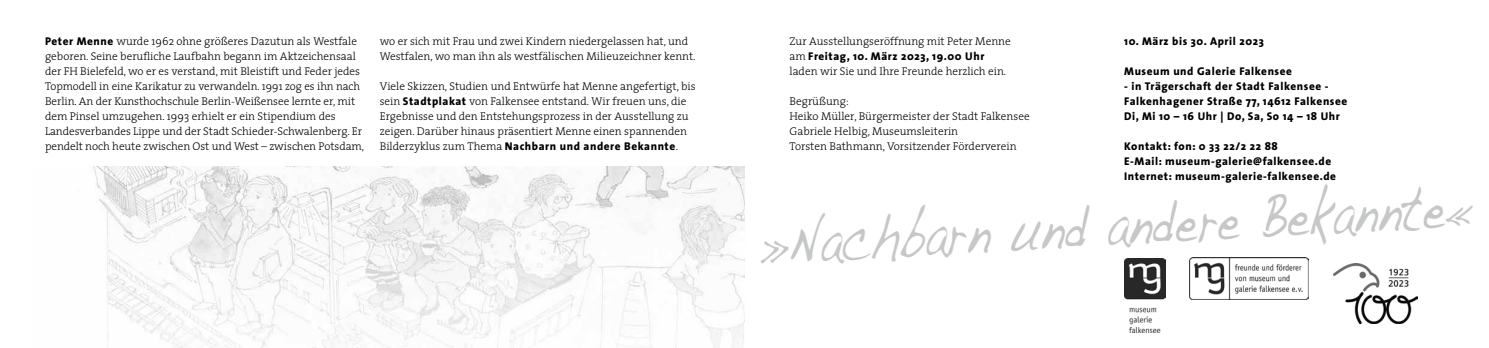
<style>
.page{position:relative;width:1489px;height:348px;background:#fff}
.page>*{position:absolute;margin:0;border:0;box-sizing:border-box;transform-origin:0 0}
.t1{font:65px "Handwriting Dakota";color:#c6c7c8;scale:.7 1}
.t2{font:300 11.25px/15px "The Serif";color:#000}
.t3{font:800 11.25px/15px "The Sans";letter-spacing:.05em;color:#000}
.s1{font-family:"The Sans";font-weight:800}
.s2{font-family:"The Serif";font-weight:300}
.s3{font-size:31.25px}
</style>
<div class="page">
<img style="left:1124px;top:258px;width:40px;height:74px">
<img style="left:1189px;top:257px;width:119px;height:42px">
<img style="left:93px;top:166px;width:651px;height:181px">
<img style="left:1333px;top:263px;width:83px;height:60px">
<p class="t2" style="left:45px;top:33px;width:321px"><span class="s1">Peter Menne</span> wurde 1962 ohne größeres Dazutun als Westfale geboren. Seine berufliche Laufbahn begann im Aktzeichensaal der FH Bielefeld, wo er es verstand, mit Bleistift und Feder jedes Topmodell in eine Karikatur zu verwandeln. 1991 zog es ihn nach Berlin. An der Kunsthochschule Berlin-Weißensee lernte er, mit dem Pinsel umzugehen. 1993 erhielt er ein Stipendium des Landesverbandes Lippe und der Stadt Schieder-Schwalenberg. Er pendelt noch heute zwischen Ost und West – zwischen Potsdam,</p>
<p class="t2" style="left:380px;top:33px;width:317px">wo er sich mit Frau und zwei Kindern niedergelassen hat, und<br>Westfalen, wo man ihn als westfälischen Milieuzeichner kennt.</p>
<p class="t2" style="left:380px;top:78px;width:317px">Viele Skizzen, Studien und Entwürfe hat Menne angefertigt, bis sein <span class="s1">Stadtplakat</span> von Falkensee entstand. Wir freuen uns, die Ergebnisse und den Entstehungsprozess in der Ausstellung zu zeigen. Darüber hinaus präsentiert Menne einen spannenden</p>
<p class="t3" style="left:380px;top:138px;width:300px"><span class="s2">Bilderzyklus zum Thema</span> Nachbarn und andere Bekannte<span class="s2">.</span></p>
<p class="t2" style="left:789px;top:33px;width:223px">Zur Ausstellungseröffnung mit Peter Menne</p>
<p class="t3" style="left:789px;top:48px;width:196px"><span class="s2">am</span> Freitag, 10. März 2023, 19.00 Uhr</p>
<p class="t2" style="left:789px;top:63px;width:218px">laden wir Sie und Ihre Freunde herzlich ein.</p>
<p class="t2" style="left:789px;top:93px;width:242px">Begrüßung:<br>Heiko Müller, Bürgermeister der Stadt Falkensee Gabriele Helbig, Museumsleiterin<br>Torsten Bathmann, Vorsitzender Förderverein</p>
<p class="t3" style="left:1124px;top:33px;width:141px">10. März bis 30. April 2023</p>
<p class="t3" style="left:1124px;top:63px;width:169px">Museum und Galerie Falkensee</p>
<p class="t3" style="left:1124px;top:78px;width:225px">- in Trägerschaft der Stadt Falkensee -<br>Falkenhagener Straße 77, 14612 Falkensee<br>Di, Mi 10 – 16 Uhr | Do, Sa, So 14 – 18 Uhr</p>
<p class="t3" style="left:1124px;top:138px;width:213px">Kontakt: fon: 0 33 22/2 22 88<br>E-Mail: museum-galerie@falkensee.de<br>Internet: museum-galerie-falkensee.de</p>
<h1 class="t1" style="left:757px;top:203px;width:1020px;rotate:-3deg"><span class="s3">»</span>Nachbarn und andere Bekannte<span class="s3">«</span></h1>
</div>
